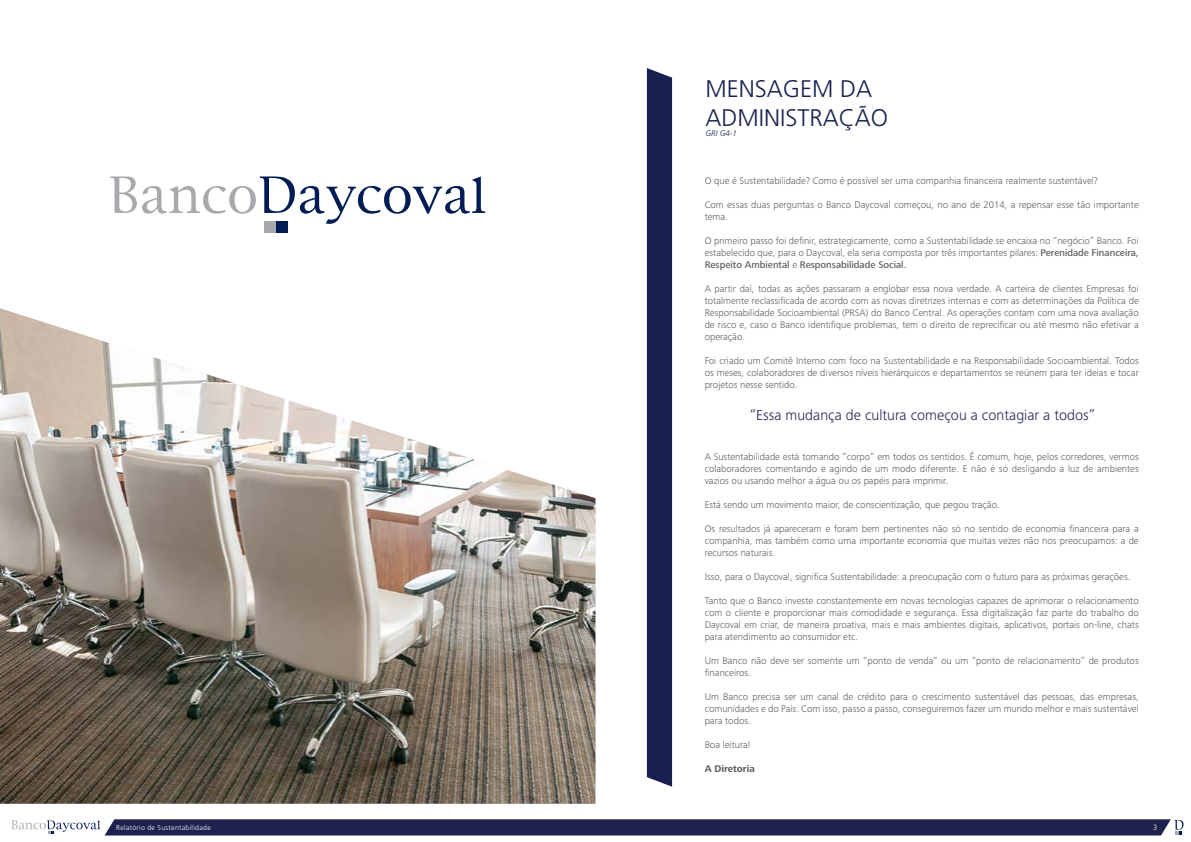
<style>
.page{position:relative;width:1191px;height:842px;background:#fff}
.page>*{position:absolute;margin:0;border:0;box-sizing:border-box;transform-origin:0 0}
.t1{font:300 24px/28.8px "Frutiger LT Std";color:#17204e}
.t2{font:300 15px "Frutiger Next Pro";color:#1b204d}
.t3{font:300 10px/12px "Frutiger Next Pro";color:#58595b;text-align:justify}
.t4{font:700 10px "Frutiger Next Pro";color:#58595b}
.t5{font:italic 300 8px "Frutiger LT Std";color:#17204e}
.t6{font:300 8px "Frutiger Next Pro";color:#fff}
.t7{font:300 7px "Frutiger LT Std";letter-spacing:.04em;color:#fff}
.s1{font-weight:500}
</style>
<div class="page">
<svg style="left:11px;top:819px;width:1172px;height:16px;background:#333860"></svg>
<div style="left:647px;top:68px;width:25px;height:719px;background:#17204e"></div>
<img style="left:0;top:308px;width:595px;height:496px">
<svg style="left:110px;top:176px;width:375px;height:48px"></svg>
<div style="left:276px;top:221px;width:12px;height:12px;background:#001c54"></div>
<div style="left:264px;top:221px;width:12px;height:12px;background:#a7a9ac"></div>
<h1 class="t1" style="left:705px;top:75px;width:184px">MENSAGEM DA<br>ADMINISTRAÇÃO</h1>
<p class="t5" style="left:705px;top:128px;width:33px">GRI G4-1</p>
<p class="t3" style="left:704px;top:174px;width:394px">O que é Sustentabilidade? Como é possível ser uma companhia financeira realmente sustentável?</p>
<p class="t3" style="left:704px;top:198px;width:436px">Com essas duas perguntas o Banco Daycoval começou, no ano de 2014, a repensar esse tão importante tema.</p>
<p class="t3" style="left:704px;top:234px;width:435px">O primeiro passo foi definir, estrategicamente, como a Sustentabilidade se encaixa no “negócio” Banco. Foi estabelecido que, para o Daycoval, ela seria composta por três importantes pilares: <span class="s1">Perenidade Financeira, Respeito Ambiental</span> e <span class="s1">Responsabilidade Social.</span></p>
<p class="t3" style="left:704px;top:282px;width:435px">A partir daí, todas as ações passaram a englobar essa nova verdade. A carteira de clientes Empresas foi totalmente reclassificada de acordo com as novas diretrizes internas e com as determinações da Política de Responsabilidade Socioambiental (PRSA) do Banco Central. As operações contam com uma nova avaliação de risco e, caso o Banco identifique problemas, tem o direito de reprecificar ou até mesmo não efetivar a operação.</p>
<p class="t3" style="left:704px;top:354px;width:436px">Foi criado um Comitê Interno com foco na Sustentabilidade e na Responsabilidade Socioambiental. Todos os meses, colaboradores de diversos níveis hierárquicos e departamentos se reúnem para ter ideias e tocar projetos nesse sentido.</p>
<h2 class="t2" style="left:750px;top:407px;width:347px">“Essa mudança de cultura começou a contagiar a todos”</h2>
<p class="t3" style="left:704px;top:450px;width:435px">A Sustentabilidade está tomando “corpo” em todos os sentidos. É comum, hoje, pelos corredores, vermos colaboradores comentando e agindo de um modo diferente. E não é só desligando a luz de ambientes vazios ou usando melhor a água ou os papéis para imprimir.</p>
<p class="t3" style="left:704px;top:498px;width:296px">Está sendo um movimento maior, de conscientização, que pegou tração.</p>
<p class="t3" style="left:704px;top:522px;width:435px">Os resultados já apareceram e foram bem pertinentes não só no sentido de economia financeira para a companhia, mas também como uma importante economia que muitas vezes não nos preocupamos: a de recursos naturais.</p>
<p class="t3" style="left:704px;top:570px;width:427px">Isso, para o Daycoval, significa Sustentabilidade: a preocupação com o futuro para as próximas gerações.</p>
<p class="t3" style="left:704px;top:594px;width:435px">Tanto que o Banco investe constantemente em novas tecnologias capazes de aprimorar o relacionamento com o cliente e proporcionar mais comodidade e segurança. Essa digitalização faz parte do trabalho do Daycoval em criar, de maneira proativa, mais e mais ambientes digitais, aplicativos, portais on-line, chats para atendimento ao consumidor etc.</p>
<p class="t3" style="left:704px;top:654px;width:435px">Um Banco não deve ser somente um “ponto de venda” ou um “ponto de relacionamento” de produtos financeiros.</p>
<p class="t3" style="left:704px;top:690px;width:435px">Um Banco precisa ser um canal de crédito para o crescimento sustentável das pessoas, das empresas, comunidades e do País. Com isso, passo a passo, conseguiremos fazer um mundo melhor e mais sustentável para todos.</p>
<p class="t3" style="left:704px;top:738px;width:47px">Boa leitura!</p>
<p class="t4" style="left:704px;top:763px;width:52px">A Diretoria</p>
<p class="t7" style="left:116px;top:824px;width:96px">Relatório de Sustentabilidade</p>
<p class="t6" style="left:1153px;top:823px;width:6px">3</p>
</div>
